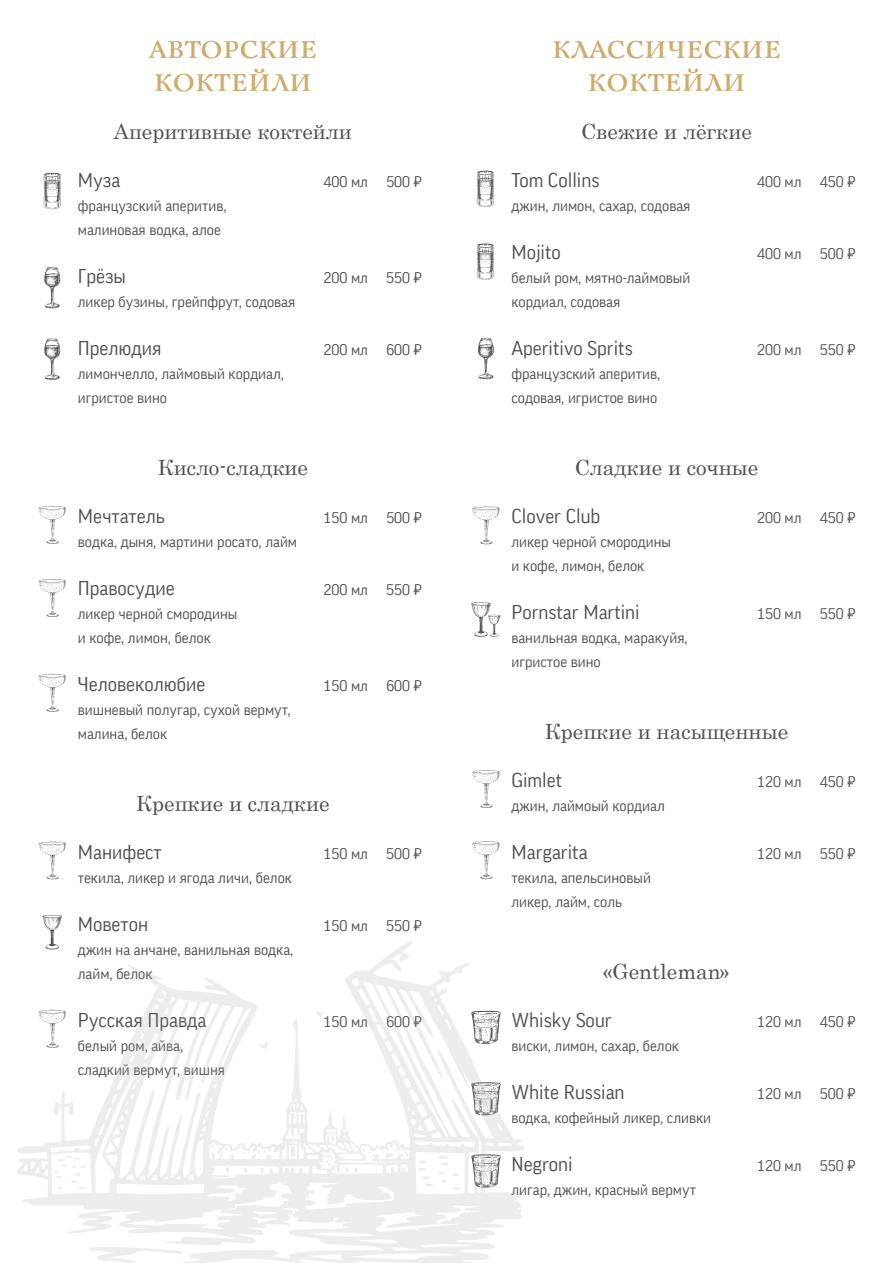
<style>
.page{position:relative;width:893px;height:1263px;background:#fff}
.page>*{position:absolute;margin:0;border:0;box-sizing:border-box;transform-origin:0 0}
.t1{font:700 24px "Bannikova";color:#ceac6b}
.t2{font:21px "Century";color:#4e5051}
.t3{font:19.5px "FF Good Pro";color:#4e5051}
.t4{font:15px "FF Good Pro";color:#4e5051}
</style>
<div class="page">
<svg style="left:44px;top:173px;width:17px;height:36px"></svg>
<svg style="left:44px;top:266px;width:16px;height:42px"></svg>
<svg style="left:44px;top:338px;width:16px;height:42px"></svg>
<svg style="left:39px;top:506px;width:27px;height:38px"></svg>
<svg style="left:39px;top:579px;width:27px;height:38px"></svg>
<svg style="left:39px;top:674px;width:27px;height:38px"></svg>
<svg style="left:39px;top:841px;width:27px;height:38px"></svg>
<svg style="left:42px;top:915px;width:20px;height:25px"></svg>
<svg style="left:477px;top:171px;width:17px;height:36px"></svg>
<svg style="left:477px;top:244px;width:17px;height:36px"></svg>
<svg style="left:478px;top:337px;width:16px;height:42px"></svg>
<svg style="left:472px;top:506px;width:27px;height:38px"></svg>
<svg style="left:472px;top:770px;width:27px;height:38px"></svg>
<svg style="left:472px;top:841px;width:27px;height:38px"></svg>
<svg style="left:471px;top:602px;width:30px;height:35px"></svg>
<svg style="left:17px;top:940px;width:508px;height:323px"></svg>
<p class="t1" style="left:149px;top:36px;width:170px">АВТОРСКИЕ</p>
<p class="t1" style="left:154px;top:68px;width:160px">КОКТЕЙЛИ</p>
<p class="t2" style="left:114px;top:113px;width:240px">Аперитивные коктейли</p>
<p class="t3" style="left:78px;top:168px;width:44px">Муза</p>
<p class="t4" style="left:323px;top:173px;width:100px">400 мл 500 ₽</p>
<p class="t4" style="left:78px;top:197px;width:150px">французский аперитив,</p>
<p class="t4" style="left:78px;top:221px;width:145px">малиновая водка, алое</p>
<p class="t3" style="left:78px;top:264px;width:50px">Грёзы</p>
<p class="t4" style="left:323px;top:269px;width:100px">200 мл 550 ₽</p>
<p class="t4" style="left:78px;top:293px;width:219px">ликер бузины, грейпфрут, содовая</p>
<p class="t3" style="left:78px;top:336px;width:85px">Прелюдия</p>
<p class="t4" style="left:323px;top:341px;width:100px">200 мл 600 ₽</p>
<p class="t4" style="left:78px;top:365px;width:208px">лимончелло, лаймовый кордиал,</p>
<p class="t4" style="left:78px;top:389px;width:91px">игристое вино</p>
<p class="t2" style="left:158px;top:449px;width:152px">Кисло-сладкие</p>
<p class="t3" style="left:78px;top:504px;width:89px">Мечтатель</p>
<p class="t4" style="left:323px;top:509px;width:100px">150 мл 500 ₽</p>
<p class="t4" style="left:78px;top:533px;width:221px">водка, дыня, мартини росато, лайм</p>
<p class="t3" style="left:78px;top:576px;width:98px">Правосудие</p>
<p class="t4" style="left:323px;top:581px;width:100px">200 мл 550 ₽</p>
<p class="t4" style="left:78px;top:605px;width:161px">ликер черной смородины</p>
<p class="t4" style="left:78px;top:629px;width:135px">и кофе, лимон, белок</p>
<p class="t3" style="left:78px;top:672px;width:129px">Человеколюбие</p>
<p class="t4" style="left:323px;top:677px;width:100px">150 мл 600 ₽</p>
<p class="t4" style="left:78px;top:701px;width:214px">вишневый полугар, сухой вермут,</p>
<p class="t4" style="left:78px;top:725px;width:91px">малина, белок</p>
<p class="t2" style="left:136px;top:785px;width:195px">Крепкие и сладкие</p>
<p class="t3" style="left:78px;top:840px;width:85px">Манифест</p>
<p class="t4" style="left:323px;top:845px;width:100px">150 мл 500 ₽</p>
<p class="t4" style="left:78px;top:869px;width:216px">текила, ликер и ягода личи, белок</p>
<p class="t3" style="left:78px;top:912px;width:72px">Моветон</p>
<p class="t4" style="left:323px;top:917px;width:100px">150 мл 550 ₽</p>
<p class="t4" style="left:78px;top:941px;width:217px">джин на анчане, ванильная водка,</p>
<p class="t4" style="left:78px;top:965px;width:76px">лайм, белок</p>
<p class="t3" style="left:78px;top:1008px;width:130px">Русская Правда</p>
<p class="t4" style="left:323px;top:1013px;width:100px">150 мл 600 ₽</p>
<p class="t4" style="left:78px;top:1037px;width:107px">белый ром, айва,</p>
<p class="t4" style="left:78px;top:1061px;width:149px">сладкий вермут, вишня</p>
<p class="t1" style="left:552px;top:36px;width:230px">КЛАССИЧЕСКИЕ</p>
<p class="t1" style="left:587px;top:68px;width:160px">КОКТЕЙЛИ</p>
<p class="t2" style="left:581px;top:113px;width:172px">Свежие и лёгкие</p>
<p class="t3" style="left:511px;top:168px;width:90px">Tom Collins</p>
<p class="t4" style="left:757px;top:173px;width:100px">400 мл 450 ₽</p>
<p class="t4" style="left:511px;top:197px;width:181px">джин, лимон, сахар, содовая</p>
<p class="t3" style="left:511px;top:240px;width:51px">Mojito</p>
<p class="t4" style="left:757px;top:245px;width:100px">400 мл 500 ₽</p>
<p class="t4" style="left:511px;top:269px;width:180px">белый ром, мятно-лаймовый</p>
<p class="t4" style="left:511px;top:293px;width:110px">кордиал, содовая</p>
<p class="t3" style="left:511px;top:336px;width:123px">Aperitivo Sprits</p>
<p class="t4" style="left:757px;top:341px;width:100px">200 мл 550 ₽</p>
<p class="t4" style="left:511px;top:365px;width:150px">французский аперитив,</p>
<p class="t4" style="left:511px;top:389px;width:147px">содовая, игристое вино</p>
<p class="t2" style="left:575px;top:449px;width:185px">Сладкие и сочные</p>
<p class="t3" style="left:511px;top:504px;width:90px">Clover Club</p>
<p class="t4" style="left:757px;top:509px;width:100px">200 мл 450 ₽</p>
<p class="t4" style="left:511px;top:533px;width:161px">ликер черной смородины</p>
<p class="t4" style="left:511px;top:557px;width:135px">и кофе, лимон, белок</p>
<p class="t3" style="left:511px;top:600px;width:130px">Pornstar Martini</p>
<p class="t4" style="left:757px;top:605px;width:100px">150 мл 550 ₽</p>
<p class="t4" style="left:511px;top:629px;width:178px">ванильная водка, маракуйя,</p>
<p class="t4" style="left:511px;top:653px;width:91px">игристое вино</p>
<p class="t2" style="left:545px;top:713px;width:245px">Крепкие и насыщенные</p>
<p class="t3" style="left:511px;top:768px;width:52px">Gimlet</p>
<p class="t4" style="left:757px;top:773px;width:100px">120 мл 450 ₽</p>
<p class="t4" style="left:511px;top:797px;width:155px">джин, лаймоый кордиал</p>
<p class="t3" style="left:511px;top:840px;width:78px">Margarita</p>
<p class="t4" style="left:757px;top:845px;width:100px">120 мл 550 ₽</p>
<p class="t4" style="left:511px;top:869px;width:141px">текила, апельсиновый</p>
<p class="t4" style="left:511px;top:893px;width:112px">ликер, лайм, соль</p>
<p class="t2" style="left:603px;top:953px;width:128px">«Gentleman»</p>
<p class="t3" style="left:511px;top:1008px;width:102px">Whisky Sour</p>
<p class="t4" style="left:757px;top:1013px;width:100px">120 мл 450 ₽</p>
<p class="t4" style="left:511px;top:1037px;width:169px">виски, лимон, сахар, белок</p>
<p class="t3" style="left:511px;top:1080px;width:115px">White Russian</p>
<p class="t4" style="left:757px;top:1085px;width:100px">120 мл 500 ₽</p>
<p class="t4" style="left:511px;top:1109px;width:201px">водка, кофейный ликер, сливки</p>
<p class="t3" style="left:511px;top:1152px;width:63px">Negroni</p>
<p class="t4" style="left:757px;top:1157px;width:100px">120 мл 550 ₽</p>
<p class="t4" style="left:511px;top:1181px;width:186px">лигар, джин, красный вермут</p>
</div>
